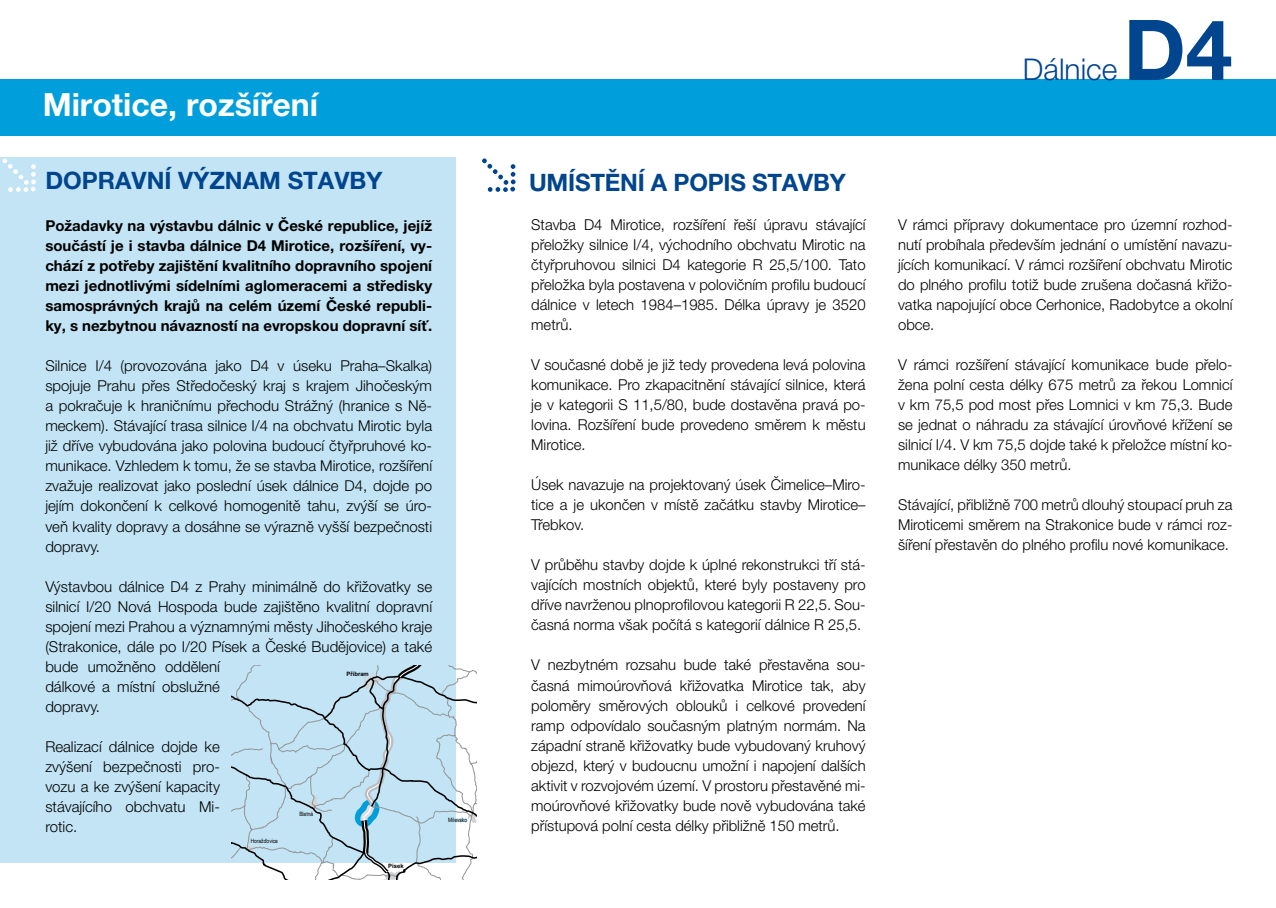
<style>
.page{position:relative;width:1276px;height:908px;background:#fff}
.page>*{position:absolute;margin:0;border:0;box-sizing:border-box;transform-origin:0 0}
.t1{font:700 84px "Helvetica Neue LT Pro";color:#00458d}
.t2{font:700 32px "Helvetica Neue LT Pro";color:#fff}
.t3{font:300 30px "Helvetica Neue LT Pro";color:#00458d}
.t4{font:700 24px "Helvetica Neue LT Pro";color:#00458d}
.t5{font:300 15px/20px "Helvetica Neue LT Pro";color:#000;text-align:justify}
.t6{font:700 15px/20px "Helvetica Neue LT Pro";color:#000;text-align:justify}
.t7{font:6px "Arial Narrow";color:#000}
.t8{font:700 6px "Arial";color:#000}
</style>
<div class="page">
<div style="left:0;top:79px;width:1276px;height:57px;background:#009fdb"></div>
<div style="left:0;top:157px;width:455px;height:705px;background:#c2e4f5"></div>
<svg style="left:482px;top:158px;width:33px;height:34px"></svg>
<svg style="left:2px;top:158px;width:34px;height:34px"></svg>
<svg style="left:231px;top:665px;width:245px;height:214px"></svg>
<h2 class="t2" style="left:43px;top:85px;width:277px">Mirotice, rozšíření</h2>
<h3 class="t4" style="left:45px;top:166px;width:338px">DOPRAVNÍ VÝZNAM STAVBY</h3>
<p class="t6" style="left:45px;top:215px;width:388px">Požadavky na výstavbu dálnic v České republice, jejíž součástí je i stavba dálnice D4 Mirotice, rozšíření, vy&shy;chází z potřeby zajištění kvalitního dopravního spojení mezi jednotlivými sídelními aglomeracemi a středisky samosprávných krajů na celém území České republi&shy;ky, s nezbytnou návazností na evropskou dopravní síť.</p>
<p class="t5" style="left:45px;top:355px;width:388px">Silnice I/4 (provozována jako D4 v úseku Praha–Skalka) spojuje Prahu přes Středočeský kraj s krajem Jihočeským a pokračuje k hraničnímu přechodu Strážný (hranice s Ně&shy;meckem). Stávající trasa silnice I/4 na obchvatu Mirotic byla již dříve vybudována jako polovina budoucí čtyřpruhové ko&shy;munikace. Vzhledem k tomu, že se stavba Mirotice, rozšíření zvažuje realizovat jako poslední úsek dálnice D4, dojde po jejím dokončení k celkové homogenitě tahu, zvýší se úro&shy;veň kvality dopravy a dosáhne se výrazně vyšší bezpečnosti dopravy.</p>
<p class="t5" style="left:45px;top:575px;width:388px;text-align:left">Výstavbou dálnice D4 z Prahy minimálně do křižovatky se silnicí I/20 Nová Hospoda bude zajištěno kvalitní dopravní spojení mezi Prahou a významnými městy Jihočeského kraje (Strakonice, dále po I/20 Písek a České Budějovice) a také bude umožněno oddělení<br>dálkové a místní obslužné<br>dopravy.</p>
<p class="t5" style="left:45px;top:735px;width:176px">Realizací dálnice dojde ke zvýšení bezpečnosti pro&shy;vozu a ke zvýšení kapacity stávajícího obchvatu Mi&shy;rotic.</p>
<p class="t8" style="left:388px;top:861px;width:17px">Písek</p>
<p class="t8" style="left:346px;top:669px;width:24px">Příbram</p>
<p class="t7" style="left:299px;top:809px;width:15px">Blatná</p>
<p class="t7" style="left:251px;top:835px;width:29px">Horažďovice</p>
<p class="t7" style="left:448px;top:815px;width:20px">Milevsko</p>
<h3 class="t3" style="left:1023px;top:51px;width:96px">Dálnice</h3>
<h1 class="t1" style="left:1123px;top:-2px;width:110px">D4</h1>
<h3 class="t4" style="left:529px;top:167px;width:318px">UMÍSTĚNÍ A POPIS STAVBY</h3>
<p class="t5" style="left:531px;top:214px;width:336px">Stavba D4 Mirotice, rozšíření řeší úpravu stávající přeložky silnice I/4, východního obchvatu Mirotic na čtyřpruhovou silnici D4 kategorie R 25,5/100. Tato přeložka byla postavena v polovičním profilu budoucí dálnice v letech 1984–1985. Délka úpravy je 3520 metrů.</p>
<p class="t5" style="left:531px;top:354px;width:336px">V současné době je již tedy provedena levá polovina komunikace. Pro zkapacitnění stávající silnice, která je v kategorii S 11,5/80, bude dostavěna pravá po&shy;lovina. Rozšíření bude provedeno směrem k městu Mirotice.</p>
<p class="t5" style="left:531px;top:474px;width:336px">Úsek navazuje na projektovaný úsek Čimelice–Miro&shy;tice a je ukončen v místě začátku stavby Mirotice– Třebkov.</p>
<p class="t5" style="left:531px;top:554px;width:336px">V průběhu stavby dojde k úplné rekonstrukci tří stá&shy;vajících mostních objektů, které byly postaveny pro dříve navrženou plnoprofilovou kategorii R 22,5. Sou&shy;časná norma však počítá s kategorií dálnice R 25,5.</p>
<p class="t5" style="left:531px;top:654px;width:336px">V nezbytném rozsahu bude také přestavěna sou&shy;časná mimoúrovňová křižovatka Mirotice tak, aby poloměry směrových oblouků i celkové provedení ramp odpovídalo současným platným normám. Na západní straně křižovatky bude vybudovaný kruhový objezd, který v budoucnu umožní i napojení dalších aktivit v rozvojovém území. V prostoru přestavěné mi&shy;moúrovňové křižovatky bude nově vybudována také přístupová polní cesta délky přibližně 150 metrů.</p>
<p class="t5" style="left:898px;top:214px;width:336px">V rámci přípravy dokumentace pro územní rozhod&shy;nutí probíhala především jednání o umístění navazu&shy;jících komunikací. V rámci rozšíření obchvatu Mirotic do plného profilu totiž bude zrušena dočasná křižo&shy;vatka napojující obce Cerhonice, Radobytce a okolní obce.</p>
<p class="t5" style="left:898px;top:354px;width:336px">V rámci rozšíření stávající komunikace bude přelo&shy;žena polní cesta délky 675 metrů za řekou Lomnicí v km 75,5 pod most přes Lomnici v km 75,3. Bude se jednat o náhradu za stávající úrovňové křížení se silnicí I/4. V km 75,5 dojde také k přeložce místní ko&shy;munikace délky 350 metrů.</p>
<p class="t5" style="left:898px;top:494px;width:336px">Stávající, přibližně 700 metrů dlouhý stoupací pruh za Miroticemi směrem na Strakonice bude v rámci roz&shy;šíření přestavěn do plného profilu nové komunikace.</p>
</div>
